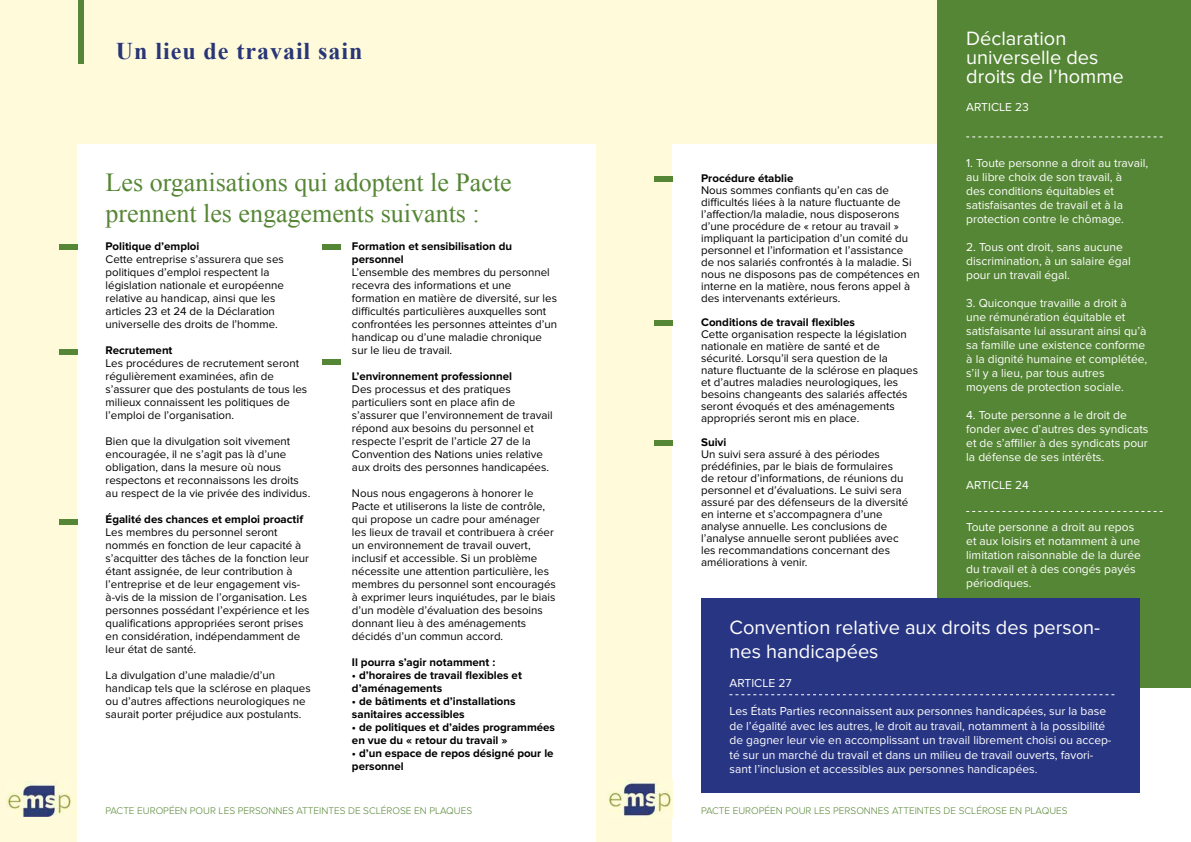
<style>
.page{position:relative;width:1191px;height:842px;background:#fff}
.page>*{position:absolute;margin:0;border:0;box-sizing:border-box;transform-origin:0 0}
.t1{font:26px/31.2px "Times New Roman";color:#558635}
.t2{font:700 24px "Times New Roman";letter-spacing:.04em;color:#283577}
.t3{font:20px/19px "Proxima Nova";color:#fff}
.t4{font:12px/14px "Proxima Nova";color:#fff}
.t5{font:11.5px/13px "Proxima Nova";color:#000}
.t6{font:700 11.5px/13px "Proxima Nova";color:#000}
.t7{font:300 10px "Proxima Nova";color:#558635}
</style>
<div class="page">
<div style="left:0;top:0;width:595px;height:842px;background:#fffbda"></div>
<div style="left:595px;top:0;width:596px;height:842px;background:#fffbda"></div>
<div style="left:78px;top:0;width:5px;height:64px;background:#558635"></div>
<div style="left:77px;top:145px;width:518px;height:96px;background:#fff"></div>
<div style="left:77px;top:241px;width:518px;height:601px;background:#fff"></div>
<div style="left:59px;top:349px;width:18px;height:6px;background:#558635"></div>
<div style="left:59px;top:519px;width:18px;height:5px;background:#558635"></div>
<div style="left:322px;top:244px;width:18px;height:5px;background:#558635"></div>
<div style="left:59px;top:244px;width:18px;height:5px;background:#558635"></div>
<div style="left:322px;top:360px;width:18px;height:5px;background:#558635"></div>
<div style="left:673px;top:145px;width:518px;height:697px;background:#fff"></div>
<div style="left:938px;top:1px;width:253px;height:687px;background:#558635"></div>
<svg style="left:966px;top:136px;width:196px;height:1px"></svg>
<div style="left:654px;top:177px;width:19px;height:5px;background:#558635"></div>
<div style="left:654px;top:321px;width:19px;height:5px;background:#558635"></div>
<div style="left:654px;top:440px;width:19px;height:5px;background:#558635"></div>
<div style="left:701px;top:598px;width:439px;height:194px;background:#283583"></div>
<svg style="left:966px;top:511px;width:196px;height:1px"></svg>
<svg style="left:729px;top:694px;width:385px;height:1px"></svg>
<img style="left:7px;top:781px;width:65px;height:36px">
<img style="left:607px;top:780px;width:66px;height:38px">
<h2 class="t2" style="left:116px;top:34px;width:248px">Un lieu de travail sain</h2>
<h1 class="t1" style="left:106px;top:166px;width:408px">Les organisations qui adoptent le Pacte prennent les engagements suivants :</h1>
<p class="t6" style="left:106px;top:240px;width:95px">Politique d’emploi</p>
<p class="t5" style="left:106px;top:253px;width:180px">Cette entreprise s’assurera que ses politiques d’emploi respectent la législation nationale et européenne relative au handicap, ainsi que les articles 23 et 24 de la Déclaration universelle des droits de l’homme.</p>
<p class="t6" style="left:106px;top:344px;width:68px">Recrutement</p>
<p class="t5" style="left:106px;top:357px;width:203px">Les procédures de recrutement seront régulièrement examinées, afin de s’assurer que des postulants de tous les milieux connaissent les politiques de l’emploi de l’organisation.</p>
<p class="t5" style="left:106px;top:435px;width:206px">Bien que la divulgation soit vivement encouragée, il ne s’agit pas là d’une obligation, dans la mesure où nous respectons et reconnaissons les droits au respect de la vie privée des individus.</p>
<p class="t6" style="left:106px;top:513px;width:199px">Égalité des chances et emploi proactif</p>
<p class="t5" style="left:106px;top:526px;width:205px">Les membres du personnel seront nommés en fonction de leur capacité à s’acquitter des tâches de la fonction leur étant assignée, de leur contribution à l’entreprise et de leur engagement vis&shy;à-vis de la mission de l’organisation. Les personnes possédant l’expérience et les qualifications appropriées seront prises en considération, indépendamment de leur état de santé.</p>
<p class="t5" style="left:106px;top:669px;width:206px">La divulgation d’une maladie/d’un handicap tels que la sclérose en plaques ou d’autres affections neurologiques ne saurait porter préjudice aux postulants.</p>
<p class="t6" style="left:352px;top:240px;width:162px">Formation et sensibilisation du personnel</p>
<p class="t5" style="left:352px;top:266px;width:207px">L’ensemble des membres du personnel recevra des informations et une formation en matière de diversité, sur les difficultés particulières auxquelles sont confrontées les personnes atteintes d’un handicap ou d’une maladie chronique sur le lieu de travail.</p>
<p class="t6" style="left:352px;top:370px;width:161px">L’environnement professionnel</p>
<p class="t5" style="left:352px;top:383px;width:202px">Des processus et des pratiques particuliers sont en place afin de s’assurer que l’environnement de travail répond aux besoins du personnel et respecte l’esprit de l’article 27 de la Convention des Nations unies relative aux droits des personnes handicapées.</p>
<p class="t5" style="left:352px;top:487px;width:205px">Nous nous engagerons à honorer le Pacte et utiliserons la liste de contrôle, qui propose un cadre pour aménager les lieux de travail et contribuera à créer un environnement de travail ouvert, inclusif et accessible. Si un problème nécessite une attention particulière, les membres du personnel sont encouragés à exprimer leurs inquiétudes, par le biais d’un modèle d’évaluation des besoins donnant lieu à des aménagements décidés d’un commun accord.</p>
<p class="t6" style="left:352px;top:656px;width:145px">Il pourra s’agir notamment :</p>
<p class="t6" style="left:352px;top:669px;width:171px">• d’horaires de travail flexibles et d’aménagements</p>
<p class="t6" style="left:352px;top:695px;width:165px">• de bâtiments et d’installations sanitaires accessibles</p>
<p class="t6" style="left:352px;top:721px;width:205px">• de politiques et d’aides programmées en vue du « retour du travail »</p>
<p class="t6" style="left:352px;top:747px;width:203px">• d’un espace de repos désigné pour le personnel</p>
<p class="t7" style="left:106px;top:805px;width:368px">PACTE EUROPÉEN POUR LES PERSONNES ATTEINTES DE SCLÉROSE EN PLAQUES</p>
<p class="t6" style="left:701px;top:172px;width:94px">Procédure établie</p>
<p class="t5" style="left:701px;top:184px;width:220px;line-height:12px">Nous sommes confiants qu’en cas de difficultés liées à la nature fluctuante de l’affection/la maladie, nous disposerons d’une procédure de « retour au travail » impliquant la participation d’un comité du personnel et l’information et l’assistance<br>de nos salariés confrontés à la maladie. Si nous ne disposons pas de compétences en interne en la matière, nous ferons appel à des intervenants extérieurs.</p>
<p class="t6" style="left:701px;top:316px;width:155px">Conditions de travail flexibles</p>
<p class="t5" style="left:701px;top:328px;width:218px;line-height:12px">Cette organisation respecte la législation nationale en matière de santé et de sécurité. Lorsqu’il sera question de la nature fluctuante de la sclérose en plaques et d’autres maladies neurologiques, les besoins changeants des salariés affectés seront évoqués et des aménagements appropriés seront mis en place.</p>
<p class="t6" style="left:701px;top:436px;width:27px">Suivi</p>
<p class="t5" style="left:701px;top:448px;width:209px;line-height:12px">Un suivi sera assuré à des périodes prédéfinies, par le biais de formulaires de retour d’informations, de réunions du personnel et d’évaluations. Le suivi sera assuré par des défenseurs de la diversité en interne et s’accompagnera d’une analyse annuelle. Les conclusions de l’analyse annuelle seront publiées avec les recommandations concernant des améliorations à venir.</p>
<h3 class="t3" style="left:966px;top:29px;width:159px">Déclaration universelle des droits de l’homme</h3>
<p class="t4" style="left:966px;top:100px;width:64px">ARTICLE 23</p>
<p class="t4" style="left:966px;top:156px;width:184px">1. Toute personne a droit au travail, au libre choix de son travail, à<br>des conditions équitables et satisfaisantes de travail et à la protection contre le chômage.</p>
<p class="t4" style="left:966px;top:240px;width:166px">2. Tous ont droit, sans aucune discrimination, à un salaire égal pour un travail égal.</p>
<p class="t4" style="left:966px;top:296px;width:183px">3. Quiconque travaille a droit à une rémunération équitable et satisfaisante lui assurant ainsi qu’à sa famille une existence conforme à la dignité humaine et complétée, s’il y a lieu, par tous autres moyens de protection sociale.</p>
<p class="t4" style="left:966px;top:408px;width:184px">4. Toute personne a le droit de fonder avec d’autres des syndicats et de s’affilier à des syndicats pour la défense de ses intérêts.</p>
<p class="t4" style="left:966px;top:478px;width:64px">ARTICLE 24</p>
<p class="t4" style="left:966px;top:520px;width:176px">Toute personne a droit au repos et aux loisirs et notamment à une limitation raisonnable de la durée du travail et à des congés payés périodiques.</p>
<h3 class="t3" style="left:729px;top:615px;width:372px;line-height:24px">Convention relative aux droits des person&shy;nes handicapées</h3>
<p class="t4" style="left:729px;top:676px;width:64px">ARTICLE 27</p>
<p class="t4" style="left:729px;top:704px;width:383px;line-height:14.4px">Les États Parties reconnaissent aux personnes handicapées, sur la base de l’égalité avec les autres, le droit au travail, notamment à la possibilité de gagner leur vie en accomplissant un travail librement choisi ou accep&shy;té sur un marché du travail et dans un milieu de travail ouverts, favori&shy;sant l’inclusion et accessibles aux personnes handicapées.</p>
<p class="t7" style="left:701px;top:805px;width:368px">PACTE EUROPÉEN POUR LES PERSONNES ATTEINTES DE SCLÉROSE EN PLAQUES</p>
</div>
